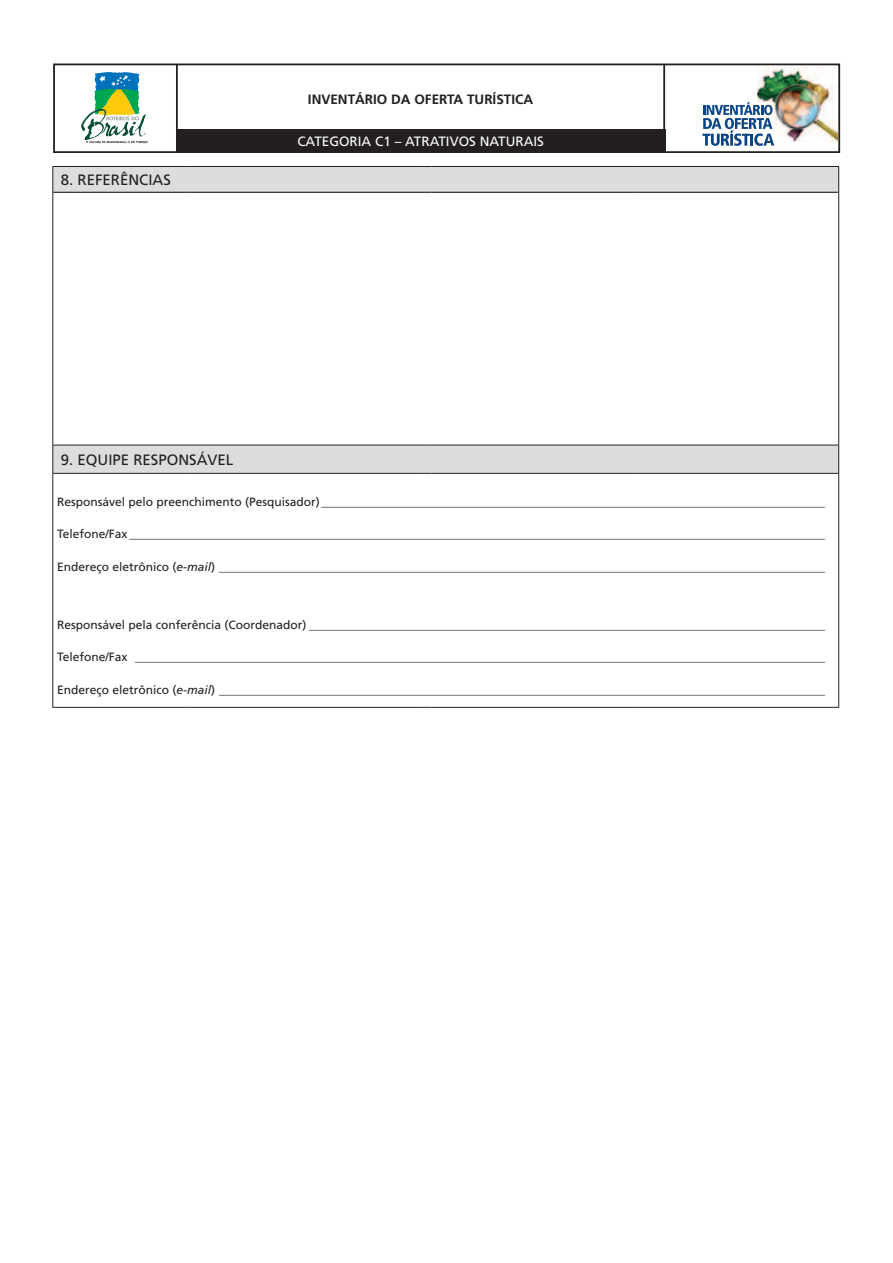
<style>
.page{position:relative;width:893px;height:1263px;background:#fff}
.page>*{position:absolute;margin:0;border:0;box-sizing:border-box;transform-origin:0 0}
.t1{font:15px "Frutiger";color:#231f20}
.t2{font:13.5px "Frutiger";color:#fff}
.t3{font:700 13.5px "Frutiger";color:#231f20}
.t4{font:12px "Frutiger";color:#231f20}
.s1{font-style:italic}
</style>
<div class="page">
<div style="left:176px;top:129px;width:489px;height:24px;background:#231f20"></div>
<hr style="left:176px;top:64px;width:2px;height:88px;background:#231f20">
<hr style="left:663px;top:64px;width:2px;height:88px;background:#231f20">
<img style="left:757px;top:68px;width:80px;height:74px">
<svg style="left:702px;top:102px;width:72px;height:44px"></svg>
<svg style="left:81px;top:72px;width:67px;height:72px"></svg>
<div style="left:53px;top:64px;width:787px;height:89px;border:2px solid #231f20"></div>
<div style="left:53px;top:167px;width:785px;height:25px;background:#dcdddf"></div>
<svg style="left:53px;top:193px;width:785px;height:514px"></svg>
<hr style="left:52px;top:166px;width:137px;height:1px;background:#231f20">
<hr style="left:189px;top:166px;width:229px;height:1px;background:#231f20">
<svg style="left:418px;top:166px;width:14px;height:1px"></svg>
<hr style="left:432px;top:166px;width:206px;height:1px;background:#231f20">
<hr style="left:638px;top:166px;width:201px;height:1px;background:#231f20">
<hr style="left:53px;top:192px;width:136px;height:1px;background:#231f20">
<hr style="left:189px;top:192px;width:229px;height:1px;background:#231f20">
<svg style="left:418px;top:192px;width:14px;height:1px"></svg>
<hr style="left:432px;top:192px;width:206px;height:1px;background:#231f20">
<hr style="left:638px;top:192px;width:200px;height:1px;background:#231f20">
<hr style="left:52px;top:445px;width:137px;height:1px;background:#231f20">
<hr style="left:189px;top:445px;width:229px;height:1px;background:#231f20">
<svg style="left:418px;top:445px;width:14px;height:1px"></svg>
<hr style="left:432px;top:445px;width:206px;height:1px;background:#231f20">
<hr style="left:638px;top:445px;width:201px;height:1px;background:#231f20">
<svg style="left:52px;top:167px;width:1px;height:25px"></svg>
<svg style="left:838px;top:167px;width:1px;height:25px"></svg>
<svg style="left:52px;top:445px;width:1px;height:28px"></svg>
<svg style="left:838px;top:445px;width:1px;height:28px"></svg>
<hr style="left:52px;top:192px;width:1px;height:253px;background:#231f20">
<hr style="left:838px;top:192px;width:1px;height:253px;background:#231f20">
<hr style="left:52px;top:473px;width:137px;height:1px;background:#231f20">
<hr style="left:189px;top:473px;width:229px;height:1px;background:#231f20">
<svg style="left:418px;top:473px;width:14px;height:1px"></svg>
<hr style="left:432px;top:473px;width:206px;height:1px;background:#231f20">
<hr style="left:638px;top:473px;width:201px;height:1px;background:#231f20">
<hr style="left:52px;top:474px;width:1px;height:233px;background:#231f20">
<hr style="left:838px;top:474px;width:1px;height:233px;background:#231f20">
<hr style="left:52px;top:707px;width:137px;height:1px;background:#231f20">
<hr style="left:189px;top:707px;width:229px;height:1px;background:#231f20">
<svg style="left:418px;top:707px;width:14px;height:1px"></svg>
<hr style="left:432px;top:707px;width:206px;height:1px;background:#231f20">
<hr style="left:638px;top:707px;width:201px;height:1px;background:#231f20">
<p class="t1" style="left:61px;top:171px;width:112px">8. REFERÊNCIAS</p>
<p class="t3" style="left:308px;top:91px;width:227px">INVENTÁRIO DA OFERTA TURÍSTICA</p>
<p class="t2" style="left:297px;top:133px;width:248px">CATEGORIA C1 – ATRATIVOS NATURAIS</p>
<p class="t1" style="left:61px;top:451px;width:174px">9. EQUIPE RESPONSÁVEL</p>
<p class="t4" style="left:57px;top:495px;width:769px">Responsável pelo preenchimento (Pesquisador)____________________________________________________________________________________</p>
<p class="t4" style="left:57px;top:527px;width:769px">Telefone/Fax ____________________________________________________________________________________________________________________</p>
<p class="t4" style="left:57px;top:559px;width:769px">Endereço eletrônico (<span class="s1">e-mail</span>) _____________________________________________________________________________________________________</p>
<p class="t4" style="left:57px;top:618px;width:769px">Responsável pela conferência (Coordenador) ______________________________________________________________________________________</p>
<p class="t4" style="left:57px;top:650px;width:769px">Telefone/Fax ___________________________________________________________________________________________________________________</p>
<p class="t4" style="left:57px;top:682px;width:769px">Endereço eletrônico (<span class="s1">e-mail</span>) _____________________________________________________________________________________________________</p>
</div>
